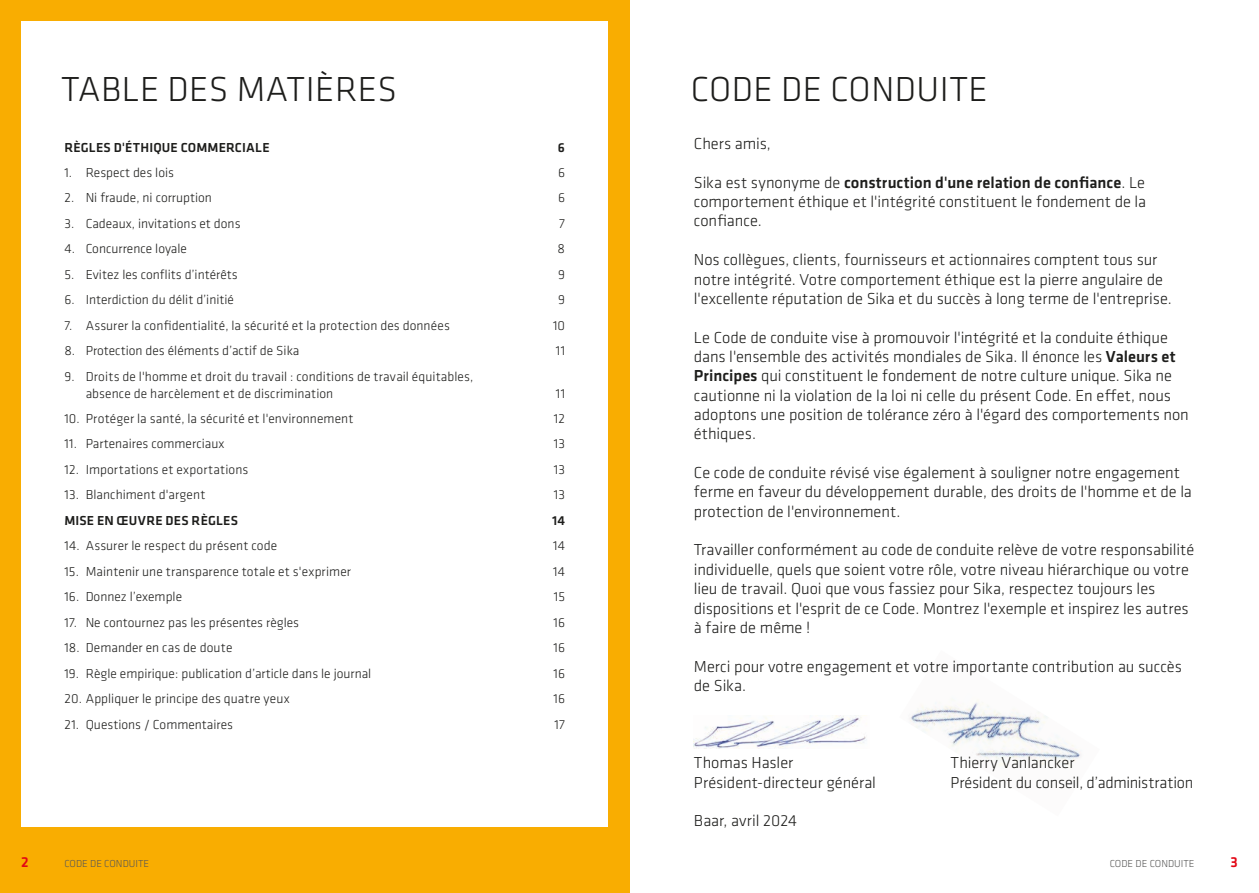
<style>
.page{position:relative;width:1259px;height:893px;background:#fff}
.page>*{position:absolute;margin:0;border:0;box-sizing:border-box;transform-origin:0 0}
.SI_Klavica_HL2{font:300 36px "Klavika";letter-spacing:.015em;color:#1d1d1b}
.SI_Klavika_copy{font:300 16.5px/19.4px "Klavika";letter-spacing:-.005em;color:#1d1d1b}
.t1{font:500 15px "Klavika";color:#e30614}
.SI_Klavika_copy-2{font:300 13.5px/17px "Klavika";color:#1d1d1b}
.SI_Klavika_copy-3{font:500 13.5px "Klavika";letter-spacing:.015em;color:#1d1d1b}
.t2{font:300 10.5px "Klavika";color:#575756}
.s1{font-weight:500}
</style>
<div class="page">
<div style="left:0;top:0;width:629px;height:893px;background:#f9ad01"></div>
<div style="left:21px;top:21px;width:587px;height:806px;background:#fff"></div>
<img style="left:909px;top:700px;width:172px;height:66px">
<img style="left:694px;top:716px;width:173px;height:33px">
<p class="SI_Klavica_HL2" style="left:61px;top:68px;width:337px">TABLE DES MATIÈRES</p>
<p class="SI_Klavika_copy-3" style="left:64px;top:138px;width:207px">RÈGLES D'ÉTHIQUE COMMERCIALE</p>
<p class="SI_Klavika_copy-3" style="left:558px;top:138px;width:9px">6</p>
<p class="SI_Klavika_copy-2" style="left:64px;top:164px;width:111px">1. Respect des lois</p>
<p class="SI_Klavika_copy-2" style="left:558px;top:164px;width:8px">6</p>
<p class="SI_Klavika_copy-2" style="left:64px;top:189px;width:149px">2. Ni fraude, ni corruption</p>
<p class="SI_Klavika_copy-2" style="left:558px;top:189px;width:8px">6</p>
<p class="SI_Klavika_copy-2" style="left:64px;top:215px;width:178px">3. Cadeaux, invitations et dons</p>
<p class="SI_Klavika_copy-2" style="left:559px;top:215px;width:7px">7</p>
<p class="SI_Klavika_copy-2" style="left:64px;top:240px;width:124px">4. Concurrence loyale</p>
<p class="SI_Klavika_copy-2" style="left:557px;top:240px;width:9px">8</p>
<p class="SI_Klavika_copy-2" style="left:64px;top:266px;width:175px">5. Evitez les conflits d’intérêts</p>
<p class="SI_Klavika_copy-2" style="left:558px;top:266px;width:8px">9</p>
<p class="SI_Klavika_copy-2" style="left:64px;top:291px;width:171px">6. Interdiction du délit d’initié</p>
<p class="SI_Klavika_copy-2" style="left:558px;top:291px;width:8px">9</p>
<p class="SI_Klavika_copy-2" style="left:64px;top:317px;width:387px">7. Assurer la confidentialité, la sécurité et la protection des données</p>
<p class="SI_Klavika_copy-2" style="left:553px;top:317px;width:14px">10</p>
<p class="SI_Klavika_copy-2" style="left:64px;top:342px;width:237px">8. Protection des éléments d’actif de Sika</p>
<p class="SI_Klavika_copy-2" style="left:556px;top:342px;width:11px">11</p>
<p class="SI_Klavika_copy-2" style="left:86px;top:367px;width:389px;text-indent:-21px">9. Droits de l'homme et droit du travail : conditions de travail équitables, absence de harcèlement et de discrimination</p>
<p class="SI_Klavika_copy-2" style="left:556px;top:384px;width:11px">11</p>
<p class="SI_Klavika_copy-2" style="left:64px;top:410px;width:291px">10. Protéger la santé, la sécurité et l'environnement</p>
<p class="SI_Klavika_copy-2" style="left:554px;top:410px;width:13px">12</p>
<p class="SI_Klavika_copy-2" style="left:64px;top:435px;width:161px">11. Partenaires commerciaux</p>
<p class="SI_Klavika_copy-2" style="left:554px;top:435px;width:13px">13</p>
<p class="SI_Klavika_copy-2" style="left:64px;top:461px;width:185px">12. Importations et exportations</p>
<p class="SI_Klavika_copy-2" style="left:554px;top:461px;width:13px">13</p>
<p class="SI_Klavika_copy-2" style="left:64px;top:486px;width:142px">13. Blanchiment d'argent</p>
<p class="SI_Klavika_copy-2" style="left:554px;top:486px;width:13px">13</p>
<p class="SI_Klavika_copy-3" style="left:64px;top:511px;width:175px">MISE EN ŒUVRE DES RÈGLES</p>
<p class="SI_Klavika_copy-3" style="left:552px;top:511px;width:15px">14</p>
<p class="SI_Klavika_copy-2" style="left:64px;top:537px;width:214px">14. Assurer le respect du présent code</p>
<p class="SI_Klavika_copy-2" style="left:553px;top:537px;width:14px">14</p>
<p class="SI_Klavika_copy-2" style="left:64px;top:563px;width:288px">15. Maintenir une transparence totale et s'exprimer</p>
<p class="SI_Klavika_copy-2" style="left:553px;top:563px;width:14px">14</p>
<p class="SI_Klavika_copy-2" style="left:64px;top:588px;width:119px">16. Donnez l’exemple</p>
<p class="SI_Klavika_copy-2" style="left:554px;top:588px;width:13px">15</p>
<p class="SI_Klavika_copy-2" style="left:64px;top:614px;width:236px">17. Ne contournez pas les présentes règles</p>
<p class="SI_Klavika_copy-2" style="left:553px;top:614px;width:13px">16</p>
<p class="SI_Klavika_copy-2" style="left:64px;top:639px;width:170px">18. Demander en cas de doute</p>
<p class="SI_Klavika_copy-2" style="left:553px;top:639px;width:13px">16</p>
<p class="SI_Klavika_copy-2" style="left:64px;top:664px;width:308px">19. Règle empirique: publication d’article dans le journal</p>
<p class="SI_Klavika_copy-2" style="left:553px;top:664px;width:13px">16</p>
<p class="SI_Klavika_copy-2" style="left:64px;top:690px;width:227px">20. Appliquer le principe des quatre yeux</p>
<p class="SI_Klavika_copy-2" style="left:553px;top:690px;width:13px">16</p>
<p class="SI_Klavika_copy-2" style="left:64px;top:715px;width:170px">21. Questions / Commentaires</p>
<p class="SI_Klavika_copy-2" style="left:554px;top:715px;width:12px">17</p>
<p class="SI_Klavica_HL2" style="left:690px;top:68px;width:299px">CODE DE CONDUITE</p>
<p class="SI_Klavika_copy" style="left:694px;top:134px;width:78px">Chers amis,</p>
<p class="SI_Klavika_copy" style="left:694px;top:172px;width:454px;text-align:justify">Sika est synonyme de <span class="s1">construction d'une relation de confiance</span>. Le comportement éthique et l'intégrité constituent le fondement de la confiance.</p>
<p class="SI_Klavika_copy" style="left:694px;top:250px;width:479px">Nos collègues, clients, fournisseurs et actionnaires comptent tous sur notre intégrité. Votre comportement éthique est la pierre angulaire de l'excellente réputation de Sika et du succès à long terme de l'entreprise.</p>
<p class="SI_Klavika_copy" style="left:694px;top:327px;width:496px">Le Code de conduite vise à promouvoir l'intégrité et la conduite éthique dans l'ensemble des activités mondiales de Sika. Il énonce les <span class="s1">Valeurs et Principes</span> qui constituent le fondement de notre culture unique. Sika ne cautionne ni la violation de la loi ni celle du présent Code. En effet, nous adoptons une position de tolérance zéro à l'égard des comportements non éthiques.</p>
<p class="SI_Klavika_copy" style="left:694px;top:463px;width:499px">Ce code de conduite révisé vise également à souligner notre engagement ferme en faveur du développement durable, des droits de l'homme et de la protection de l'environnement.</p>
<p class="SI_Klavika_copy" style="left:694px;top:540px;width:502px">Travailler conformément au code de conduite relève de votre responsabilité individuelle, quels que soient votre rôle, votre niveau hiérarchique ou votre lieu de travail. Quoi que vous fassiez pour Sika, respectez toujours les dispositions et l'esprit de ce Code. Montrez l'exemple et inspirez les autres à faire de même !</p>
<p class="SI_Klavika_copy" style="left:694px;top:656px;width:489px">Merci pour votre engagement et votre importante contribution au succès de Sika.</p>
<p class="SI_Klavika_copy" style="left:694px;top:753px;width:101px">Thomas Hasler</p>
<p class="SI_Klavika_copy" style="left:950px;top:753px;width:126px">Thierry Vanlancker</p>
<p class="SI_Klavika_copy" style="left:694px;top:772px;width:184px">Président-directeur général</p>
<p class="SI_Klavika_copy" style="left:950px;top:772px;width:244px">Président du conseil, d’administration</p>
<p class="SI_Klavika_copy" style="left:694px;top:811px;width:105px">Baar, avril 2024</p>
<p class="t1" style="left:21px;top:852px;width:9px">2</p>
<p class="t2" style="left:64px;top:857px;width:86px">CODE DE CONDUITE</p>
<p class="t2" style="left:1109px;top:857px;width:86px">CODE DE CONDUITE</p>
<p class="t1" style="left:1230px;top:852px;width:9px">3</p>
</div>
